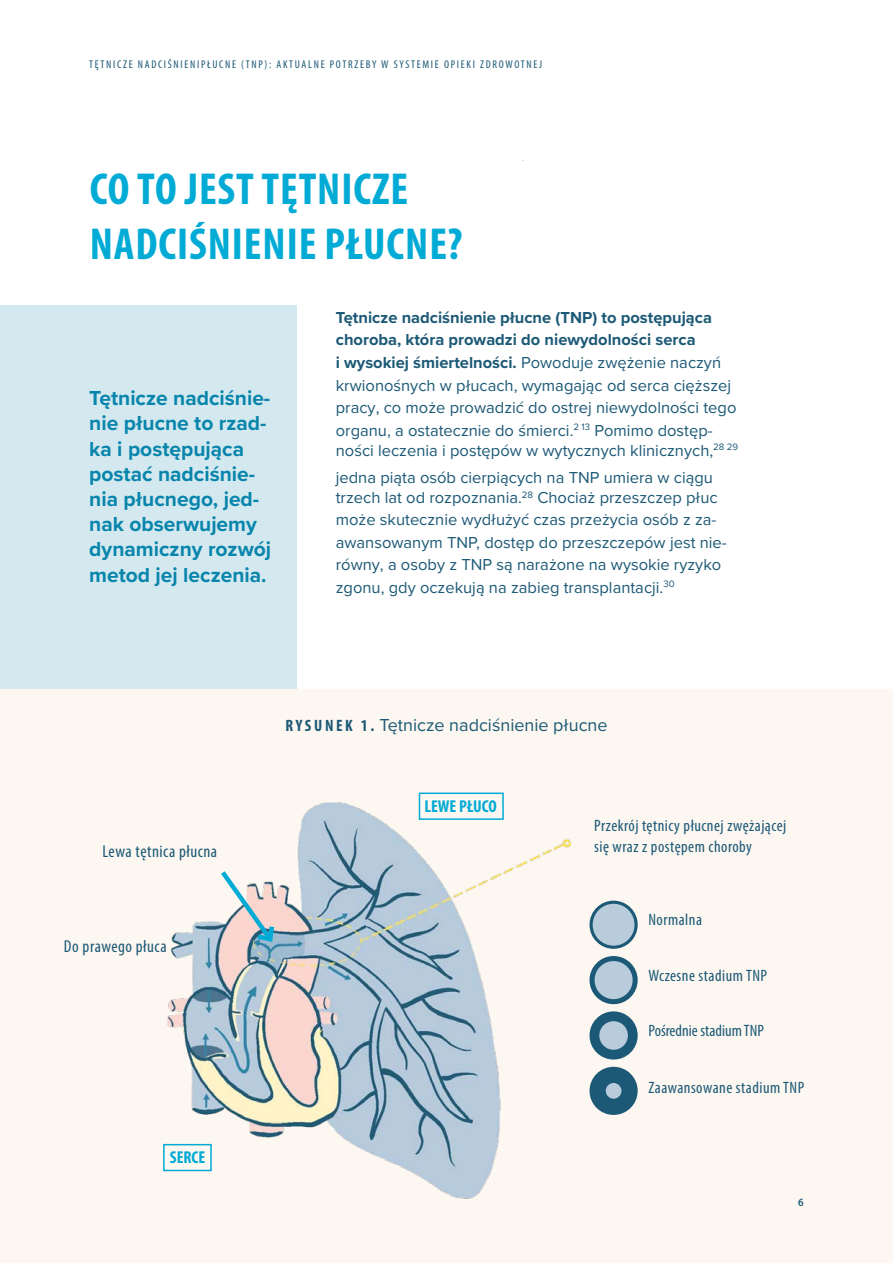
<style>
.page{position:relative;width:893px;height:1263px;background:#fff}
.page>*{position:absolute;margin:0;border:0;box-sizing:border-box;transform-origin:0 0}
.t1{font:700 condensed 45px/55.5px "Myriad Pro";letter-spacing:.02em;color:#02abd5}
.t2{font:700 21px/25.2px "Proxima Nova";color:#0885ac}
.t3{font:18px "Proxima Nova";color:#1c5976}
.t4{font:condensed 17.25px "Myriad Pro";letter-spacing:.03em;color:#1c5976}
.t5{font:700 condensed 17.25px "Myriad Pro";color:#02abd5}
.t6{font:16.5px/22.5px "Proxima Nova";color:#1c5976}
.t7{font:condensed 16.5px/21px "Myriad Pro";letter-spacing:.03em;color:#1c5976}
.t8{font:condensed 16.5px "Myriad Pro";color:#1c5976}
.t9{font:condensed 11.25px "Myriad Pro";letter-spacing:.15em;color:#1c5976}
.t10{font:600 semi-condensed 11.25px "Myriad Pro";color:#1c5976}
.s1{font-weight:700}
.s2{font-family:"Myriad Pro";font-weight:700;font-stretch:condensed;font-size:16.5px}
</style>
<div class="page">
<div style="left:0;top:689px;width:893px;height:574px;background:#fcf7f1"></div>
<div style="left:0;top:306px;width:296px;height:383px;background:#d4e9ef"></div>
<img style="left:163px;top:792px;width:409px;height:407px">
<div style="left:419px;top:792px;width:85px;height:28px;border:2px solid #02abd5"></div>
<div style="left:163px;top:1144px;width:49px;height:27px;border:2px solid #02abd5"></div>
<svg style="left:217px;top:866px;width:60px;height:79px"></svg>
<div style="left:589px;top:901px;width:49px;height:48px;border:18px solid #1c5976;border-radius:50%"></div>
<div style="left:598px;top:909px;width:31px;height:31px;background:#b9ccdc;border-radius:50%"></div>
<div style="left:593px;top:904px;width:41px;height:42px;border:11px solid #b9ccdc;border-radius:50%"></div>
<div style="left:589px;top:956px;width:49px;height:48px;border:18px solid #1c5976;border-radius:50%"></div>
<div style="left:598px;top:965px;width:31px;height:30px;background:#b9ccdc;border-radius:50%"></div>
<div style="left:595px;top:961px;width:38px;height:38px;border:8px solid #b9ccdc;border-radius:50%"></div>
<div style="left:589px;top:1011px;width:49px;height:48px;border:18px solid #1c5976;border-radius:50%"></div>
<div style="left:599px;top:1021px;width:29px;height:29px;background:#b9ccdc;border-radius:50%"></div>
<div style="left:589px;top:1067px;width:49px;height:48px;border:18px solid #1c5976;border-radius:50%"></div>
<div style="left:606px;top:1083px;width:15px;height:16px;background:#b9ccdc;border-radius:50%"></div>
<p class="t9" style="left:89px;top:58px;width:454px">TĘTNICZE NADCIŚNIENIPŁUCNE (TNP): AKTUALNE POTRZEBY W SYSTEMIE OPIEKI ZDROWOTNEJ</p>
<h1 class="t1" style="left:90px;top:160px;width:374px">CO TO JEST TĘTNICZE<br>NADCIŚNIENIE PŁUCNE?</h1>
<p class="t2" style="left:89px;top:385px;width:183px">Tętnicze nadciśnie&shy;nie płucne to rzad&shy;ka i postępująca postać nadciśnie&shy;nia płucnego, jed&shy;nak obserwujemy dynamiczny rozwój metod jej leczenia.</p>
<p class="t6" style="left:336px;top:305px;width:402px"><span class="s1">Tętnicze nadciśnienie płucne (TNP) to postępująca choroba, która prowadzi do niewydolności serca<br>i wysokiej śmiertelności.</span> Powoduje zwężenie naczyń krwionośnych w płucach, wymagając od serca cięższej pracy, co może prowadzić do ostrej niewydolności tego organu, a ostatecznie do śmierci.<sup>2</sup> <sup>13</sup> Pomimo dostęp-</p>
<p class="t6" style="left:336px;top:436px;width:404px;line-height:27.6px">ności leczenia i postępów w wytycznych klinicznych,<sup>28</sup> <sup>29 </sup>jedna piąta osób cierpiących na TNP umiera w ciągu</p>
<p class="t6" style="left:336px;top:485px;width:392px">trzech lat od rozpoznania.<sup>28</sup> Chociaż przeszczep płuc może skutecznie wydłużyć czas przeżycia osób z za&shy;awansowanym TNP, dostęp do przeszczepów jest nie&shy;równy, a osoby z TNP są narażone na wysokie ryzyko zgonu, gdy oczekują na zabieg transplantacji.<sup>30</sup></p>
<p class="t4" style="left:102px;top:840px;width:116px">Lewa tętnica płucna</p>
<p class="t4" style="left:64px;top:935px;width:104px">Do prawego płuca</p>
<p class="t5" style="left:170px;top:1146px;width:37px">SERCE</p>
<p class="t3" style="left:285px;top:711px;width:324px"><span class="s2">R Y S U N E K 1 .</span> Tętnicze nadciśnienie płucne</p>
<p class="t5" style="left:424px;top:796px;width:74px">LEWE PŁUCO</p>
<p class="t7" style="left:594px;top:815px;width:194px">Przekrój tętnicy płucnej zwężającej się wraz z postępem choroby</p>
<p class="t7" style="left:648px;top:909px;width:55px">Normalna</p>
<p class="t7" style="left:648px;top:964px;width:120px">Wczesne stadium TNP</p>
<p class="t8" style="left:648px;top:1021px;width:117px">Pośrednie stadium TNP</p>
<p class="t7" style="left:648px;top:1077px;width:157px">Zaawansowane stadium TNP</p>
<p class="t10" style="left:798px;top:1195px;width:7px">6</p>
</div>
